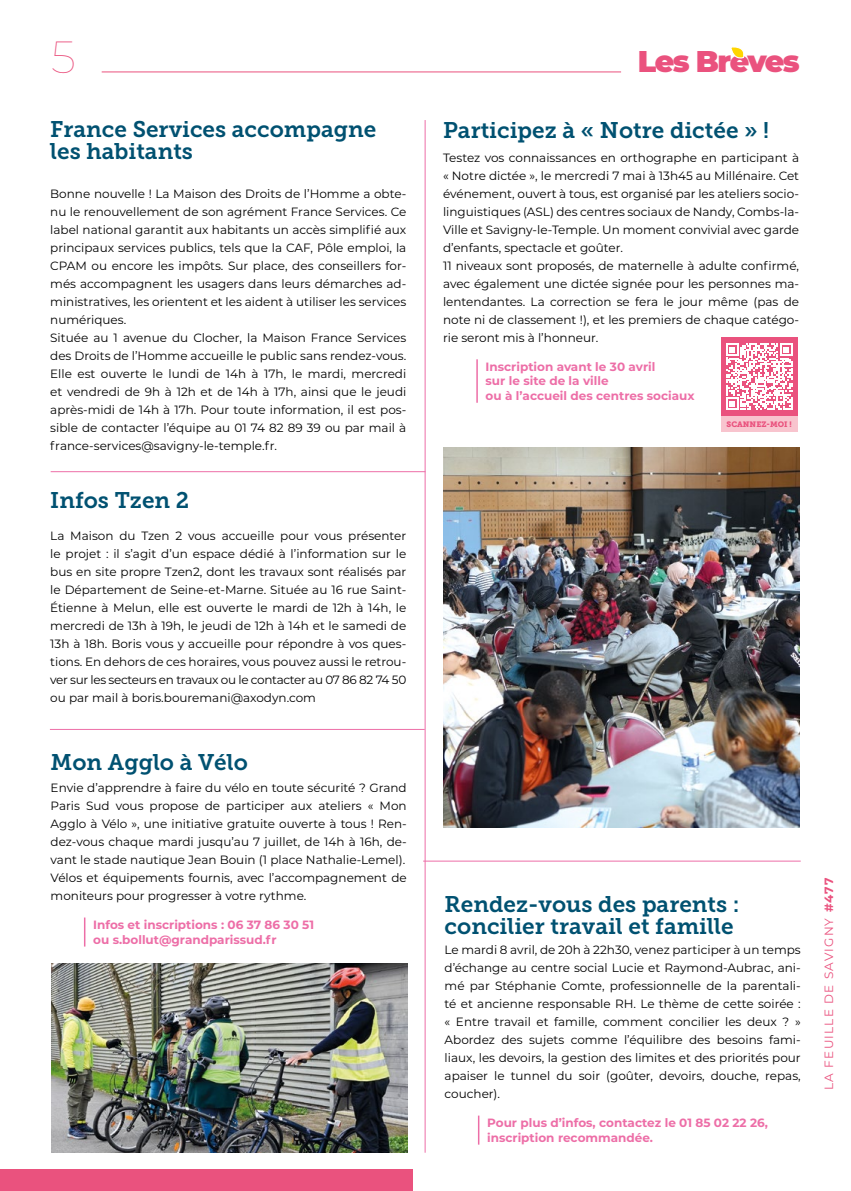
<style>
.page{position:relative;width:851px;height:1191px;background:#fff}
.page>*{position:absolute;margin:0;border:0;box-sizing:border-box;transform-origin:0 0}
.t1{font:100 45px "Montserrat";color:#ea527e}
.t2{font:900 30px "Montserrat";letter-spacing:-.05em;color:#ea527e}
.Texte_courant{font:22.5px/22.5px "Museo Slab 700";color:#005171}
.Texte_courant-2{font:12px/18px "Montserrat";color:#000;text-align:justify}
.t3{font:700 12px/14.4px "Montserrat";color:#ed6ea7}
.t4{font:12px "Montserrat";letter-spacing:.1em;color:#ea527e}
.t5{font:7.8px "Museo Slab 900";color:#ea527e}
.s1{font-weight:700}
</style>
<div class="page">
<svg style="left:731px;top:47px;width:13px;height:11px"></svg>
<hr style="left:102px;top:72px;width:519px;height:1px;background:#ea527e">
<div style="left:0;top:1169px;width:412px;height:22px;background:#ea527e"></div>
<svg style="left:84px;top:917px;width:1px;height:29px"></svg>
<hr style="left:476px;top:359px;width:2px;height:44px;background:#ed6ea7">
<svg style="left:478px;top:1115px;width:1px;height:29px"></svg>
<hr style="left:424px;top:120px;width:1px;height:1032px;background:#ed6ea7">
<hr style="left:423px;top:860px;width:377px;height:1px;background:#ed6ea7">
<img style="left:444px;top:448px;width:355px;height:379px">
<img style="left:52px;top:964px;width:355px;height:188px">
<hr style="left:50px;top:729px;width:374px;height:1px;background:#ed6ea7">
<hr style="left:51px;top:471px;width:374px;height:1px;background:#ed6ea7">
<div style="left:720px;top:416px;width:77px;height:15px;background:#f8c4ce"></div>
<div style="left:720px;top:337px;width:77px;height:79px;background:#ea527e"></div>
<svg style="left:726px;top:343px;width:66px;height:67px"></svg>
<p class="t1" style="left:51px;top:27px;width:26px">5</p>
<p class="t2" style="left:637px;top:39px;width:163px">Les Brèves</p>
<p class="Texte_courant" style="left:50px;top:118px;width:327px">France Services accompagne les habitants</p>
<p class="Texte_courant-2" style="left:50px;top:184px;width:357px">Bonne nouvelle ! La Maison des Droits de l’Homme a obte&shy;nu le renouvellement de son agrément France Services. Ce label national garantit aux habitants un accès simplifié aux principaux services publics, tels que la CAF, Pôle emploi, la CPAM ou encore les impôts. Sur place, des conseillers for&shy;més accompagnent les usagers dans leurs démarches ad&shy;ministratives, les orientent et les aident à utiliser les services numériques.</p>
<p class="Texte_courant-2" style="left:50px;top:328px;width:357px">Située au 1 avenue du Clocher, la Maison France Services des Droits de l’Homme accueille le public sans rendez-vous.<br>Elle est ouverte le lundi de 14h à 17h, le mardi, mercredi et vendredi de 9h à 12h et de 14h à 17h, ainsi que le jeudi après-midi de 14h à 17h. Pour toute information, il est pos&shy;sible de contacter l’équipe au 01 74 82 89 39 ou par mail à france-services@savigny-le-temple.fr.</p>
<p class="Texte_courant" style="left:50px;top:489px;width:140px">Infos Tzen 2</p>
<p class="Texte_courant-2" style="left:50px;top:526px;width:357px">La Maison du Tzen 2 vous accueille pour vous présenter le projet : il s’agit d’un espace dédié à l’information sur le bus en site propre Tzen2, dont les travaux sont réalisés par le Département de Seine-et-Marne. Située au 16 rue Saint-Étienne à Melun, elle est ouverte le mardi de 12h à 14h, le mercredi de 13h à 19h, le jeudi de 12h à 14h et le samedi de 13h à 18h. Boris vous y accueille pour répondre à vos ques&shy;tions. En dehors de ces horaires, vous pouvez aussi le retrou&shy;ver sur les secteurs en travaux ou le contacter au 07 86 82 74 50 ou par mail à boris.bouremani@axodyn.com</p>
<p class="Texte_courant" style="left:51px;top:751px;width:199px">Mon Agglo à Vélo</p>
<p class="Texte_courant-2" style="left:51px;top:778px;width:357px">Envie d’apprendre à faire du vélo en toute sécurité ? Grand Paris Sud vous propose de participer aux ateliers « Mon Agglo à Vélo », une initiative gratuite ouverte à tous ! Ren&shy;dez-vous chaque mardi jusqu’au 7 juillet, de 14h à 16h, de&shy;vant le stade nautique Jean Bouin (1 place Nathalie-Lemel).</p>
<p class="Texte_courant-2" style="left:51px;top:868px;width:357px">Vélos et équipements fournis, avec l’accompagnement de moniteurs pour progresser à votre rythme.</p>
<p class="t3" style="left:93px;top:917px;width:222px">Infos et inscriptions : 06 37 86 30 51</p>
<p class="t3" style="left:93px;top:931px;width:185px">ou s.bollut@grandparissud.fr</p>
<p class="Texte_courant" style="left:443px;top:119px;width:327px">Participez à « Notre dictée » !</p>
<p class="Texte_courant-2" style="left:443px;top:148px;width:357px">Testez vos connaissances en orthographe en participant à « Notre dictée », le mercredi 7 mai à 13h45 au Millénaire. Cet événement, ouvert à tous, est organisé par les ateliers socio&shy;linguistiques (ASL) des centres sociaux de Nandy, Combs-la-Ville et Savigny-le-Temple. Un moment convivial avec garde d’enfants, spectacle et goûter.</p>
<p class="Texte_courant-2" style="left:443px;top:256px;width:357px">11 niveaux sont proposés, de maternelle à adulte confirmé, avec également une dictée signée pour les personnes ma&shy;lentendantes. La correction se fera le jour même (pas de note ni de classement !), et les premiers de chaque catégo&shy;rie seront mis à l’honneur.</p>
<p class="t3" style="left:485px;top:359px;width:210px">Inscription avant le 30 avril<br>sur le site de la ville<br>ou à l’accueil des centres sociaux</p>
<p class="t5" style="left:726px;top:419px;width:67px">SCANNEZ-MOI !</p>
<p class="Texte_courant" style="left:444px;top:893px;width:296px">Rendez-vous des parents : concilier travail et famille</p>
<p class="Texte_courant-2" style="left:444px;top:940px;width:357px">Le mardi 8 avril, de 20h à 22h30, venez participer à un temps d’échange au centre social Lucie et Raymond-Aubrac, ani&shy;mé par Stéphanie Comte, professionnelle de la parentali&shy;té et ancienne responsable RH. Le thème de cette soirée : « Entre travail et famille, comment concilier les deux ? » Abordez des sujets comme l’équilibre des besoins fami&shy;liaux, les devoirs, la gestion des limites et des priorités pour apaiser le tunnel du soir (goûter, devoirs, douche, repas, coucher).</p>
<p class="t3" style="left:487px;top:1115px;width:282px">Pour plus d’infos, contactez le 01 85 02 22 26,</p>
<p class="t3" style="left:487px;top:1129px;width:167px">inscription recommandée.</p>
<p class="t4" style="left:820px;top:1090px;width:214px;rotate:-90deg">LA FEUILLE DE SAVIGNY <span class="s1">#477</span></p>
</div>
